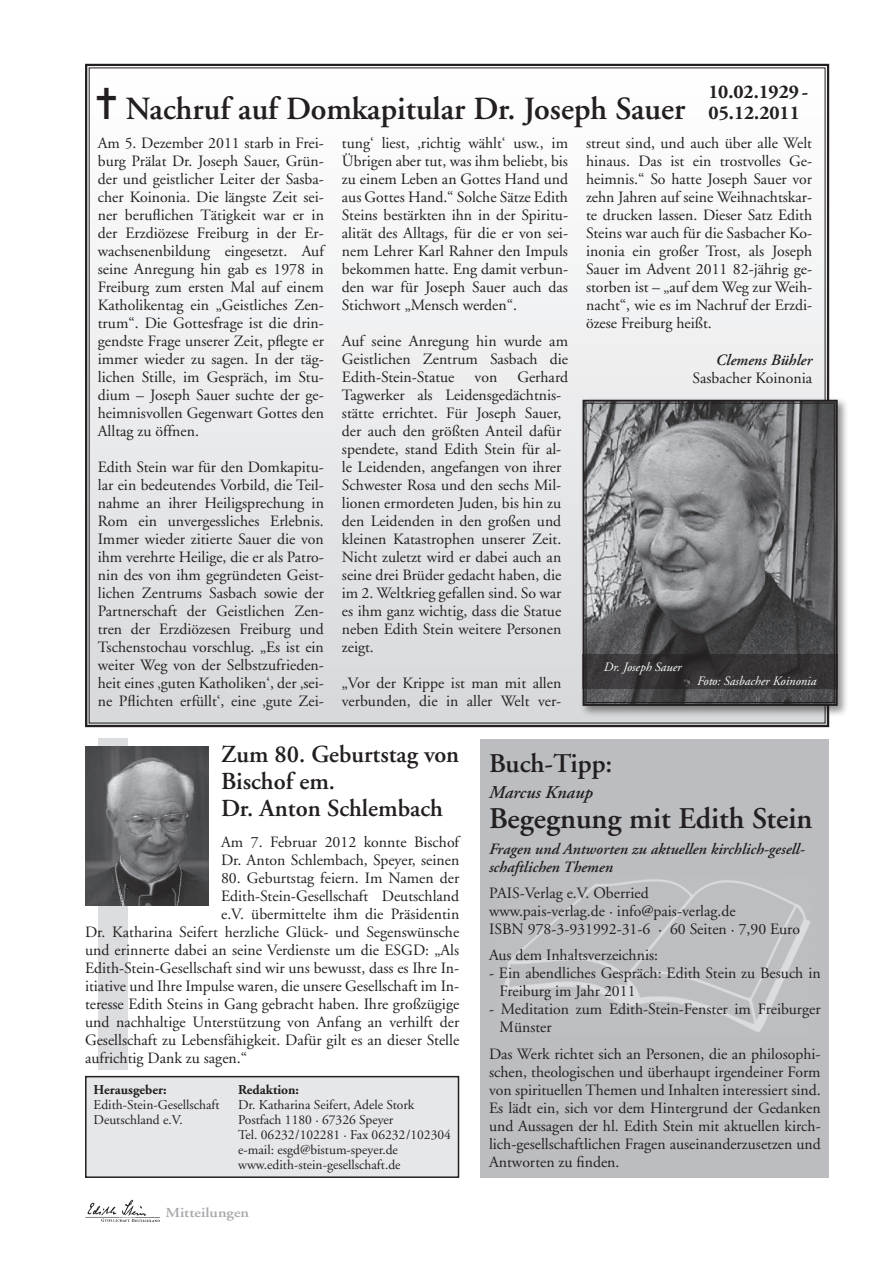
<style>
.page{position:relative;width:893px;height:1263px;background:#fff}
.page>*{position:absolute;margin:0;border:0;box-sizing:border-box;transform-origin:0 0}
.t1{font:600 32.25px "Adobe Garamond";color:#231f20}
.t2{font:600 30px "Adobe Garamond";color:#231f20}
.t3{font:600 27px "Adobe Garamond";color:#231f20}
.t4{font:600 24.45px/27px "Adobe Garamond";color:#231f20}
.t5{font:700 19.5px/21px "Adobe Garamond";color:#231f20}
.t6{font:italic 600 18px "Adobe Garamond";color:#231f20}
.t7{font:15.75px/18px "Adobe Garamond";color:#231f20;text-align:justify}
.t8{font:italic 600 15.75px/18px "Adobe Garamond";color:#231f20}
.t9{font:600 13.8px "Adobe Garamond";color:#a8a9ad;scale:1.17 1}
.t10{font:13.5px/15px "Adobe Garamond";color:#231f20}
.t11{font:700 13.5px "Adobe Garamond";color:#231f20}
.t12{font:italic 12.75px "Adobe Garamond";color:#fff}
</style>
<div class="page">
<img style="left:85px;top:1199px;width:76px;height:23px">
<div style="left:85px;top:1076px;width:374px;height:102px;background:#e6e7e9;border:2px solid #231f20"></div>
<svg style="left:85px;top:63px;width:745px;height:665px"></svg>
<div style="left:580px;top:397px;width:269px;height:320px;background:#231f20;opacity:.5"></div>
<svg style="left:582px;top:399px;width:257px;height:308px;background:#747477"></svg>
<div style="left:586px;top:403px;width:249px;height:300px;border:1px solid #231f20"></div>
<svg style="left:583px;top:655px;width:255px;height:34px;background:#353334"></svg>
<div style="left:480px;top:740px;width:349px;height:438px;background:#bcbdc0"></div>
<img style="left:502px;top:879px;width:308px;height:153px">
<div style="left:98px;top:738px;width:30px;height:331px;background:#dcdddf"></div>
<img style="left:85px;top:746px;width:123px;height:160px">
<p class="t5" style="left:709px;top:82px;width:101px">10.02.1929 -<br>05.12.2011</p>
<h1 class="t1" style="left:96px;top:91px;width:591px">✝ Nachruf auf Domkapitular Dr. Joseph Sauer</h1>
<p class="t7" style="left:98px;top:134px;width:228px">Am 5. Dezember 2011 starb in Frei&shy;burg Prälat Dr. Joseph Sauer, Grün&shy;der und geistlicher Leiter der Sasba&shy;cher Koinonia. Die längste Zeit sei&shy;ner beruflichen Tätigkeit war er in der Erzdiözese Freiburg in der Er&shy;wachsenenbildung eingesetzt. Auf seine Anregung hin gab es 1978 in Freiburg zum ersten Mal auf einem Katholikentag ein „Geistliches Zen&shy;trum“. Die Gottesfrage ist die drin&shy;gendste Frage unserer Zeit, pflegte er immer wieder zu sagen. In der täg&shy;lichen Stille, im Gespräch, im Stu&shy;dium – Joseph Sauer suchte der ge&shy;heimnisvollen Gegenwart Gottes den Alltag zu öffnen.</p>
<p class="t7" style="left:98px;top:458px;width:228px">Edith Stein war für den Domkapitu&shy;lar ein bedeutendes Vorbild, die Teil&shy;nahme an ihrer Heiligsprechung in Rom ein unvergessliches Erlebnis.<br>Immer wieder zitierte Sauer die von ihm verehrte Heilige, die er als Patro&shy;nin des von ihm gegründeten Geist&shy;lichen Zentrums Sasbach sowie der Partnerschaft der Geistlichen Zen&shy;tren der Erzdiözesen Freiburg und Tschenstochau vorschlug. „Es ist ein weiter Weg von der Selbstzufrieden&shy;heit eines ‚guten Katholiken‘, der ‚sei&shy;ne Pflichten erfüllt‘, eine ‚gute Zei-</p>
<p class="t7" style="left:342px;top:134px;width:228px">tung‘ liest, ‚richtig wählt‘ usw., im Übrigen aber tut, was ihm beliebt, bis zu einem Leben an Gottes Hand und aus Gottes Hand.“ Solche Sätze Edith Steins bestärkten ihn in der Spiritu&shy;alität des Alltags, für die er von sei&shy;nem Lehrer Karl Rahner den Impuls bekommen hatte. Eng damit verbun&shy;den war für Joseph Sauer auch das Stichwort „Mensch werden“.</p>
<p class="t7" style="left:342px;top:332px;width:228px">Auf seine Anregung hin wurde am Geistlichen Zentrum Sasbach die Edith-Stein-Statue</p>
<p class="t7" style="left:586px;top:134px;width:228px">streut sind, und auch über alle Welt hinaus. Das ist ein trostvolles Ge&shy;heimnis.“ So hatte Joseph Sauer vor zehn Jahren auf seine Weihnachtskar&shy;te drucken lassen. Dieser Satz Edith Steins war auch für die Sasbacher Ko&shy;inonia ein großer Trost, als Joseph Sauer im Advent 2011 82-jährig ge&shy;storben ist – „auf dem Weg zur Weih&shy;nacht“, wie es im Nachruf der Erzdi&shy;özese Freiburg heißt.</p>
<p class="t8" style="left:716px;top:351px;width:98px">Clemens Bühler</p>
<p class="t7" style="left:692px;top:369px;width:121px">Sasbacher Koinonia</p>
<p class="t7" style="left:342px;top:368px;width:228px;text-align:left;text-indent:175px">Gerhard<br>Tagwerker als Leidensgedächtnis&shy;stätte errichtet. Für Joseph Sauer, der auch den größten Anteil dafür spendete, stand Edith Stein für al&shy;le Leidenden, angefangen von ihrer<br>Schwester Rosa und den sechs Mil&shy;lionen ermordeten Juden, bis hin zu den Leidenden in den großen und kleinen Katastrophen unserer Zeit.<br>Nicht zuletzt wird er dabei auch an seine drei Brüder gedacht haben, die im 2. Weltkrieg gefallen sind. So war es ihm ganz wichtig, dass die Statue neben Edith Stein weitere Personen zeigt.</p>
<p class="t7" style="left:342px;top:674px;width:221px">„Vor der Krippe ist man mit allen verbunden, die in aller Welt ver-</p>
<p class="t7" style="left:475px;top:368px;width:24px">von</p>
<p class="t12" style="left:604px;top:660px;width:79px">Dr. Joseph Sauer</p>
<p class="t12" style="left:697px;top:675px;width:121px">Foto: Sasbacher Koinonia</p>
<h3 class="t4" style="left:221px;top:741px;width:240px">Zum 80. Geburtstag von<br>Bischof em.<br>Dr. Anton Schlembach</h3>
<p class="t7" style="left:221px;top:833px;width:240px">Am 7. Februar 2012 konnte Bischof<br>Dr. Anton Schlembach, Speyer, seinen</p>
<p class="t7" style="left:221px;top:869px;width:240px">80. Geburtstag feiern. Im Namen der</p>
<p class="t7" style="left:221px;top:887px;width:240px">Edith-Stein-Gesellschaft Deutschland</p>
<p class="t7" style="left:221px;top:905px;width:240px">e.V. übermittelte ihm die Präsidentin</p>
<p class="t7" style="left:85px;top:923px;width:376px">Dr. Katharina Seifert herzliche Glück- und Segenswünsche</p>
<p class="t7" style="left:85px;top:941px;width:376px">und erinnerte dabei an seine Verdienste um die ESGD: „Als</p>
<p class="t7" style="left:85px;top:959px;width:376px">Edith-Stein-Gesellschaft sind wir uns bewusst, dass es Ihre In-</p>
<p class="t7" style="left:85px;top:977px;width:376px">itiative und Ihre Impulse waren, die unsere Gesellschaft im In-</p>
<p class="t7" style="left:85px;top:995px;width:376px">teresse Edith Steins in Gang gebracht haben. Ihre großzügige</p>
<p class="t7" style="left:85px;top:1013px;width:376px">und nachhaltige Unterstützung von Anfang an verhilft der</p>
<p class="t7" style="left:85px;top:1031px;width:376px">Gesellschaft zu Lebensfähigkeit. Dafür gilt es an dieser Stelle</p>
<p class="t7" style="left:85px;top:1049px;width:164px">aufrichtig Dank zu sagen.“</p>
<p class="t11" style="left:94px;top:1082px;width:74px">Herausgeber:</p>
<p class="t10" style="left:94px;top:1098px;width:128px">Edith-Stein-Gesellschaft<br>Deutschland e.V.</p>
<p class="t11" style="left:238px;top:1082px;width:63px">Redaktion:</p>
<p class="t10" style="left:238px;top:1098px;width:214px">Dr. Katharina Seifert, Adele Stork Postfach 1180 · 67326 Speyer<br>Tel. 06232/102281 · Fax 06232/102304 e-mail: esgd@bistum-speyer.de www.edith-stein-gesellschaft.de</p>
<p class="t9" style="left:165px;top:1205px;width:73px">Mitteilungen</p>
<h3 class="t3" style="left:489px;top:749px;width:125px">Buch-Tipp:</h3>
<p class="t6" style="left:489px;top:782px;width:105px">Marcus Knaup</p>
<h2 class="t2" style="left:489px;top:802px;width:325px">Begegnung mit Edith Stein</h2>
<p class="t8" style="left:489px;top:841px;width:316px">Fragen und Antworten zu aktuellen kirchlich-gesell&shy;schaftlichen Themen</p>
<p class="t7" style="left:489px;top:884px;width:312px;text-align:left">PAIS-Verlag e.V. Oberried<br>www.pais-verlag.de · info@pais-verlag.de<br>ISBN 978-3-931992-31-6 · 60 Seiten · 7,90 Euro</p>
<p class="t7" style="left:489px;top:947px;width:171px">Aus dem Inhaltsverzeichnis:</p>
<p class="t7" style="left:500px;top:965px;width:323px;text-indent:-11px">- Ein abendliches Gespräch: Edith Stein zu Besuch in<br>Freiburg im Jahr 2011</p>
<p class="t7" style="left:500px;top:1001px;width:323px;text-indent:-11px">- Meditation zum Edith-Stein-Fenster im Freiburger<br>Münster</p>
<p class="t7" style="left:489px;top:1045px;width:333px">Das Werk richtet sich an Personen, die an philosophi&shy;schen, theologischen und überhaupt irgendeiner Form von spirituellen Themen und Inhalten interessiert sind.<br>Es lädt ein, sich vor dem Hintergrund der Gedanken und Aussagen der hl. Edith Stein mit aktuellen kirch&shy;lich-gesellschaftlichen Fragen auseinanderzusetzen und Antworten zu finden.</p>
</div>
